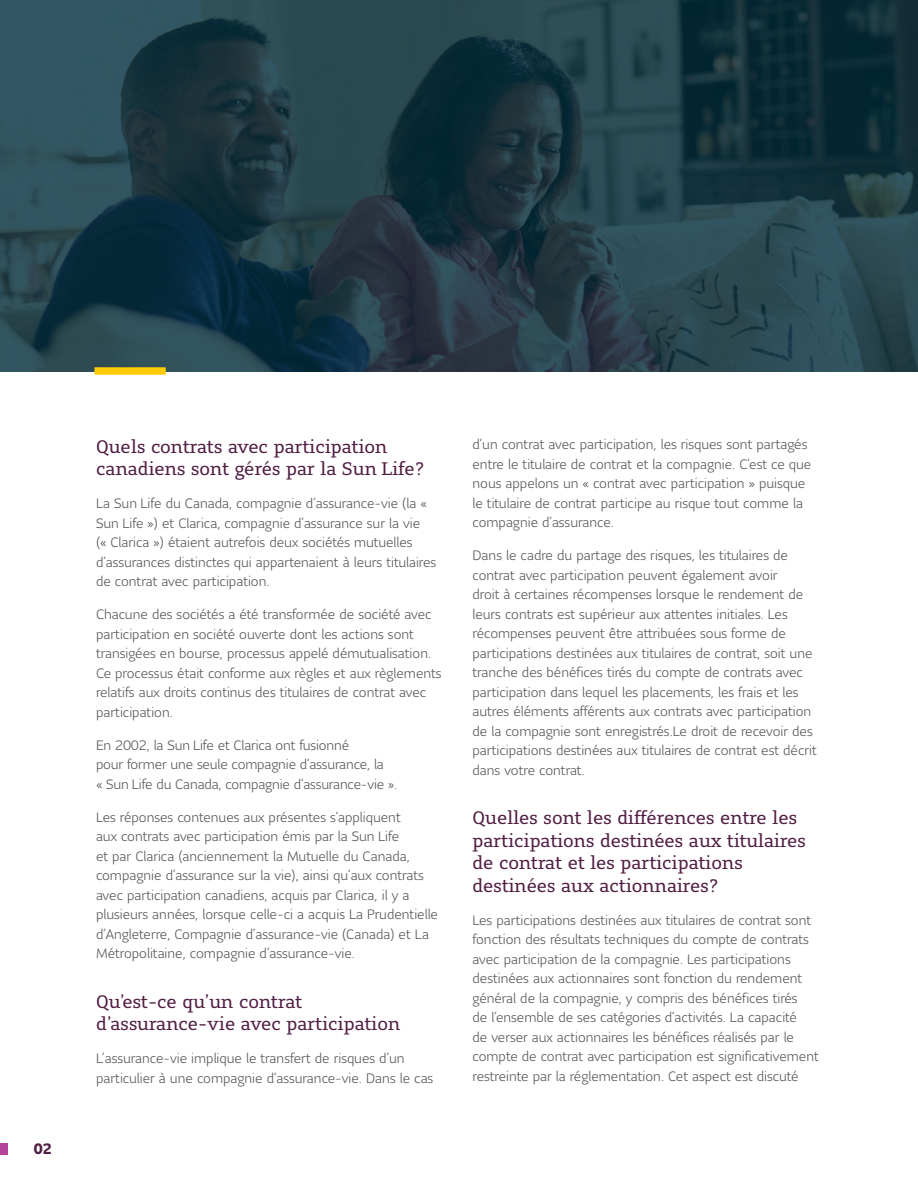
<style>
.page{position:relative;width:918px;height:1188px;background:#fff}
.page>*{position:absolute;margin:0;border:0;box-sizing:border-box;transform-origin:0 0}
.t1{font:18px/22.5px "Sun Life Serif";color:#511e44}
.t2{font:700 15px "Sun Life Sans";color:#511e44}
.t3{font:300 13.5px/19.5px "Sun Life Sans";color:#555}
</style>
<div class="page">
<div style="left:0;top:1144px;width:8px;height:11px;background:#b24398"></div>
<img style="left:0;top:0;width:918px;height:371px">
<div style="left:94px;top:367px;width:72px;height:8px;background:#ffcb05"></div>
<p class="t2" style="left:34px;top:1139px;width:19px">02</p>
<h1 class="t1" style="left:96px;top:435px;width:330px">Quels contrats avec participation canadiens sont gérés par la Sun Life?</h1>
<p class="t3" style="left:96px;top:493px;width:342px">La Sun Life du Canada, compagnie d’assurance-vie (la « Sun Life ») et Clarica, compagnie d’assurance sur la vie<br>(« Clarica ») étaient autrefois deux sociétés mutuelles d’assurances distinctes qui appartenaient à leurs titulaires de contrat avec participation.</p>
<p class="t3" style="left:96px;top:604px;width:347px">Chacune des sociétés a été transformée de société avec participation en société ouverte dont les actions sont transigées en bourse, processus appelé démutualisation.<br>Ce processus était conforme aux règles et aux règlements relatifs aux droits continus des titulaires de contrat avec participation.</p>
<p class="t3" style="left:96px;top:735px;width:303px">En 2002, la Sun Life et Clarica ont fusionné<br>pour former une seule compagnie d’assurance, la<br>« Sun Life du Canada, compagnie d’assurance-vie ».</p>
<p class="t3" style="left:96px;top:807px;width:344px">Les réponses contenues aux présentes s’appliquent<br>aux contrats avec participation émis par la Sun Life<br>et par Clarica (anciennement la Mutuelle du Canada, compagnie d’assurance sur la vie), ainsi qu’aux contrats avec participation canadiens, acquis par Clarica, il y a plusieurs années, lorsque celle-ci a acquis La Prudentielle d’Angleterre, Compagnie d’assurance-vie (Canada) et La Métropolitaine, compagnie d’assurance-vie.</p>
<h1 class="t1" style="left:96px;top:990px;width:306px">Qu’est-ce qu’un contrat d’assurance-vie avec participation</h1>
<p class="t3" style="left:96px;top:1048px;width:339px">L’assurance-vie implique le transfert de risques d’un particulier à une compagnie d’assurance-vie. Dans le cas</p>
<p class="t3" style="left:472px;top:434px;width:340px">d’un contrat avec participation, les risques sont partagés entre le titulaire de contrat et la compagnie. C’est ce que nous appelons un « contrat avec participation » puisque le titulaire de contrat participe au risque tout comme la compagnie d’assurance.</p>
<p class="t3" style="left:472px;top:545px;width:346px">Dans le cadre du partage des risques, les titulaires de contrat avec participation peuvent également avoir<br>droit à certaines récompenses lorsque le rendement de leurs contrats est supérieur aux attentes initiales. Les récompenses peuvent être attribuées sous forme de participations destinées aux titulaires de contrat, soit une tranche des bénéfices tirés du compte de contrats avec participation dans lequel les placements, les frais et les autres éléments afférents aux contrats avec participation de la compagnie sont enregistrés.Le droit de recevoir des participations destinées aux titulaires de contrat est décrit dans votre contrat.</p>
<h1 class="t1" style="left:472px;top:806px;width:335px">Quelles sont les différences entre les participations destinées aux titulaires de contrat et les participations destinées aux actionnaires?</h1>
<p class="t3" style="left:472px;top:910px;width:348px">Les participations destinées aux titulaires de contrat sont fonction des résultats techniques du compte de contrats avec participation de la compagnie. Les participations destinées aux actionnaires sont fonction du rendement général de la compagnie, y compris des bénéfices tirés<br>de l’ensemble de ses catégories d’activités. La capacité<br>de verser aux actionnaires les bénéfices réalisés par le compte de contrat avec participation est significativement restreinte par la réglementation. Cet aspect est discuté</p>
</div>
